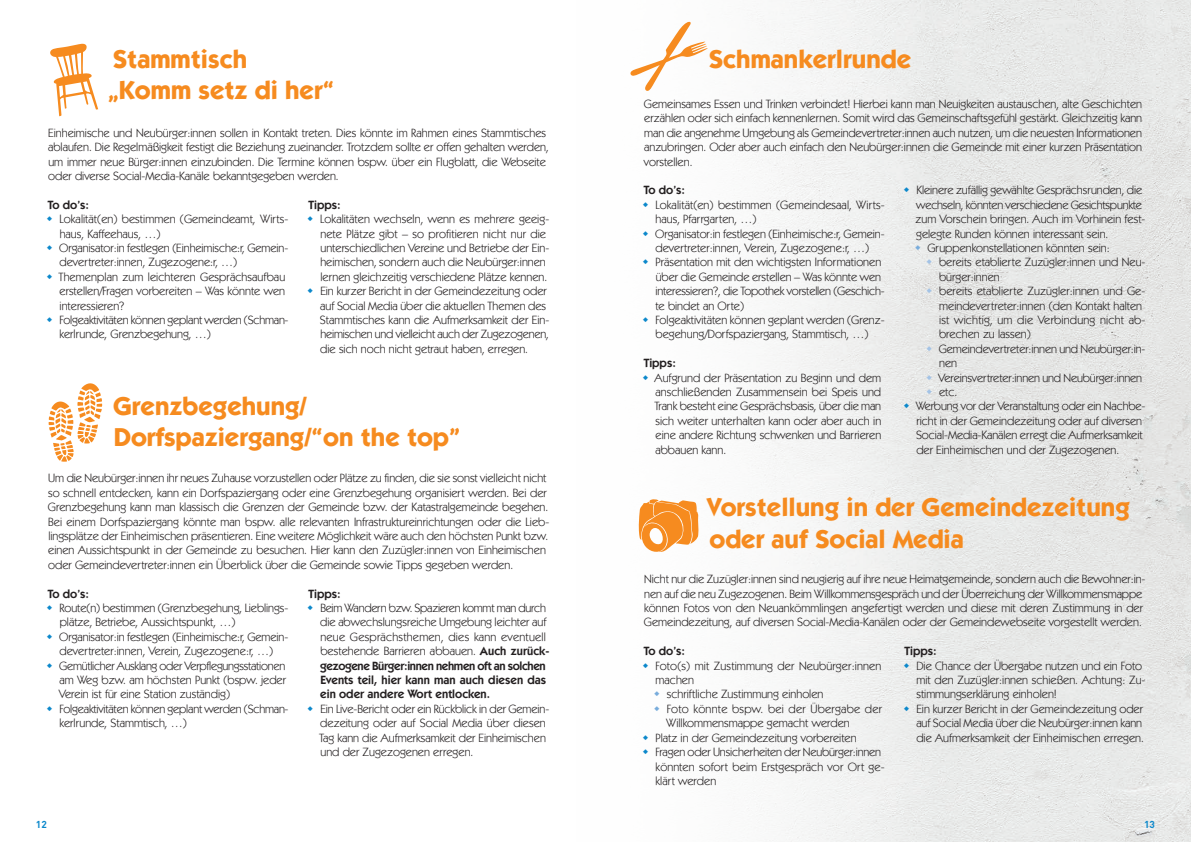
<style>
.page{position:relative;width:1191px;height:842px;background:#fff}
.page>*{position:absolute;margin:0;border:0;box-sizing:border-box;transform-origin:0 0}
.t1{font:700 26px/31.2px "ITC Kabel Std";color:#f68b1f}
.Fließtext_neu{font:12px/14.4px "Kabel IT Cby BT";color:#231f20}
.Fließtext_neu-2{font:600 12px "Kabel IT Cby BT";color:#231f20}
.t2{font:700 10px "DINOT";color:#0c88cb}
.s1{font-weight:600}
</style>
<div class="page">
<img style="left:707px;top:0;width:484px;height:842px">
<svg style="left:50px;top:43px;width:48px;height:73px"></svg>
<svg style="left:49px;top:383px;width:53px;height:79px"></svg>
<svg style="left:630px;top:21px;width:77px;height:70px"></svg>
<svg style="left:638px;top:499px;width:61px;height:53px"></svg>
<svg style="left:904px;top:188px;width:5px;height:5px"></svg>
<svg style="left:915px;top:245px;width:5px;height:5px"></svg>
<svg style="left:926px;top:260px;width:5px;height:5px"></svg>
<svg style="left:926px;top:288px;width:5px;height:5px"></svg>
<svg style="left:926px;top:346px;width:5px;height:5px"></svg>
<svg style="left:926px;top:375px;width:5px;height:5px"></svg>
<svg style="left:926px;top:389px;width:5px;height:5px"></svg>
<svg style="left:904px;top:404px;width:5px;height:5px"></svg>
<svg style="left:904px;top:663px;width:5px;height:5px"></svg>
<svg style="left:904px;top:706px;width:5px;height:5px"></svg>
<p class="t1" style="left:113px;top:43px;width:136px">Stammtisch</p>
<p class="t1" style="left:107px;top:75px;width:228px">„Komm setz di her“</p>
<p class="Fließtext_neu" style="left:48px;top:125px;width:502px">Einheimische und Neubürger:innen sollen in Kontakt treten. Dies könnte im Rahmen eines Stammtisches ablaufen. Die Regelmäßigkeit festigt die Beziehung zueinander. Trotzdem sollte er offen gehalten werden, um immer neue Bürger:innen einzubinden. Die Termine können bspw. über ein Flugblatt, die Webseite oder diverse Social-Media-Kanäle bekanntgegeben werden.</p>
<p class="Fließtext_neu-2" style="left:48px;top:197px;width:43px">To do’s:</p>
<p class="Fließtext_neu" style="left:60px;top:212px;width:230px">Lokalität(en) bestimmen (Gemeindeamt, Wirts&shy;haus, Kaffeehaus, …)</p>
<p class="Fließtext_neu" style="left:59px;top:240px;width:231px">Organisator:in festlegen (Einheimische:r, Gemein&shy;devertreter:innen, Zugezogene:r, …)</p>
<p class="Fließtext_neu" style="left:58px;top:269px;width:228px;text-align:justify">Themenplan zum leichteren Gesprächsaufbau erstellen/Fragen vorbereiten – Was könnte wen interessieren?</p>
<p class="Fließtext_neu" style="left:60px;top:312px;width:230px">Folgeaktivitäten können geplant werden (Schman&shy;kerlrunde, Grenzbegehung, …)</p>
<p class="Fließtext_neu-2" style="left:308px;top:197px;width:34px">Tipps:</p>
<p class="Fließtext_neu" style="left:320px;top:212px;width:230px">Lokalitäten wechseln, wenn es mehrere geeig&shy;nete Plätze gibt – so profitieren nicht nur die unterschiedlichen Vereine und Betriebe der Ein&shy;heimischen, sondern auch die Neubürger:innen lernen gleichzeitig verschiedene Plätze kennen.</p>
<p class="Fließtext_neu" style="left:320px;top:284px;width:231px">Ein kurzer Bericht in der Gemeindezeitung oder auf Social Media über die aktuellen Themen des Stammtisches kann die Aufmerksamkeit der Ein&shy;heimischen und vielleicht auch der Zugezogenen, die sich noch nicht getraut haben, erregen.</p>
<p class="t1" style="left:113px;top:390px;width:195px">Grenzbegehung/</p>
<p class="t1" style="left:114px;top:421px;width:348px">Dorfspaziergang/“on the top”</p>
<p class="Fließtext_neu" style="left:48px;top:471px;width:503px">Um die Neubürger:innen ihr neues Zuhause vorzustellen oder Plätze zu finden, die sie sonst vielleicht nicht so schnell entdecken, kann ein Dorfspaziergang oder eine Grenzbegehung organisiert werden. Bei der Grenzbegehung kann man klassisch die Grenzen der Gemeinde bzw. der Katastralgemeinde begehen.<br>Bei einem Dorfspaziergang könnte man bspw. alle relevanten Infrastruktureinrichtungen oder die Lieb&shy;lingsplätze der Einheimischen präsentieren. Eine weitere Möglichkeit wäre auch den höchsten Punkt bzw. einen Aussichtspunkt in der Gemeinde zu besuchen. Hier kann den Zuzügler:innen von Einheimischen oder Gemeindevertreter:innen ein Überblick über die Gemeinde sowie Tipps gegeben werden.</p>
<p class="Fließtext_neu-2" style="left:48px;top:586px;width:43px">To do’s:</p>
<p class="Fließtext_neu" style="left:60px;top:600px;width:230px">Route(n) bestimmen (Grenzbegehung, Lieblings&shy;plätze, Betriebe, Aussichtspunkt, …)</p>
<p class="Fließtext_neu" style="left:59px;top:629px;width:231px">Organisator:in festlegen (Einheimische:r, Gemein&shy;devertreter:innen, Verein, Zugezogene:r, …)</p>
<p class="Fließtext_neu" style="left:59px;top:658px;width:229px;text-align:justify">Gemütlicher Ausklang oder Verpflegungsstationen am Weg bzw. am höchsten Punkt (bspw. jeder Verein ist für eine Station zuständig)</p>
<p class="Fließtext_neu" style="left:60px;top:701px;width:230px">Folgeaktivitäten können geplant werden (Schman&shy;kerlrunde, Stammtisch, …)</p>
<p class="Fließtext_neu-2" style="left:308px;top:586px;width:34px">Tipps:</p>
<p class="Fließtext_neu" style="left:320px;top:600px;width:231px">Beim Wandern bzw. Spazieren kommt man durch die abwechslungsreiche Umgebung leichter auf neue Gesprächsthemen, dies kann eventuell bestehende Barrieren abbauen. <span class="s1">Auch zurück&shy;gezogene Bürger:innen nehmen oft an solchen Events teil, hier kann man auch diesen das ein oder andere Wort entlocken.</span></p>
<p class="Fließtext_neu" style="left:319px;top:701px;width:232px">Ein Live-Bericht oder ein Rückblick in der Gemein&shy;dezeitung oder auf Social Media über diesen Tag kann die Aufmerksamkeit der Einheimischen und der Zugezogenen erregen.</p>
<p class="t1" style="left:709px;top:43px;width:204px">Schmankerlrunde</p>
<p class="Fließtext_neu" style="left:644px;top:96px;width:500px;text-align:justify">Gemeinsames Essen und Trinken verbindet! Hierbei kann man Neuigkeiten austauschen, alte Geschichten erzählen oder sich einfach kennenlernen. Somit wird das Gemeinschaftsgefühl gestärkt. Gleichzeitig kann man die angenehme Umgebung als Gemeindevertreter:innen auch nutzen, um die neuesten Informationen anzubringen. Oder aber auch einfach den Neubürger:innen die Gemeinde mit einer kurzen Präsentation vorstellen.</p>
<p class="Fließtext_neu-2" style="left:643px;top:183px;width:43px">To do’s:</p>
<p class="Fließtext_neu" style="left:655px;top:197px;width:231px">Lokalität(en) bestimmen (Gemeindesaal, Wirts&shy;haus, Pfarrgarten, …)</p>
<p class="Fließtext_neu" style="left:655px;top:226px;width:231px">Organisator:in festlegen (Einheimische:r, Gemein&shy;devertreter:innen, Verein, Zugezogene:r, …)</p>
<p class="Fließtext_neu" style="left:655px;top:255px;width:231px">Präsentation mit den wichtigsten Informationen über die Gemeinde erstellen – Was könnte wen interessieren?, die Topothek vorstellen (Geschich&shy;te bindet an Orte)</p>
<p class="Fließtext_neu" style="left:655px;top:312px;width:230px">Folgeaktivitäten können geplant werden (Grenz&shy;begehung/Dorfspaziergang, Stammtisch, …)</p>
<p class="Fließtext_neu-2" style="left:643px;top:356px;width:34px">Tipps:</p>
<p class="Fließtext_neu" style="left:654px;top:370px;width:228px;text-align:justify">Aufgrund der Präsentation zu Beginn und dem anschließenden Zusammensein bei Speis und Trank besteht eine Gesprächsbasis, über die man sich weiter unterhalten kann oder aber auch in eine andere Richtung schwenken und Barrieren abbauen kann.</p>
<p class="Fließtext_neu" style="left:915px;top:183px;width:231px">Kleinere zufällig gewählte Gesprächsrunden, die wechseln, könnten verschiedene Gesichtspunkte zum Vorschein bringen. Auch im Vorhinein fest&shy;gelegte Runden können interessant sein.</p>
<p class="Fließtext_neu" style="left:927px;top:240px;width:184px">Gruppenkonstellationen könnten sein:</p>
<p class="Fließtext_neu" style="left:939px;top:255px;width:208px">bereits etablierte Zuzügler:innen und Neu&shy;bürger:innen</p>
<p class="Fließtext_neu" style="left:939px;top:284px;width:208px">bereits etablierte Zuzügler:innen und Ge&shy;meindevertreter:innen (den Kontakt halten ist wichtig, um die Verbindung nicht ab&shy;brechen zu lassen)</p>
<p class="Fließtext_neu" style="left:938px;top:341px;width:208px">Gemeindevertreter:innen und Neubürger:in&shy;nen</p>
<p class="Fließtext_neu" style="left:938px;top:370px;width:205px">Vereinsvertreter:innen und Neubürger:innen</p>
<p class="Fließtext_neu" style="left:939px;top:384px;width:20px">etc.</p>
<p class="Fließtext_neu" style="left:915px;top:399px;width:231px">Werbung vor der Veranstaltung oder ein Nachbe&shy;richt in der Gemeindezeitung oder auf diversen Social-Media-Kanälen erregt die Aufmerksamkeit der Einheimischen und der Zugezogenen.</p>
<p class="t1" style="left:707px;top:492px;width:424px">Vorstellung in der Gemeindezeitung oder auf Social Media</p>
<p class="Fließtext_neu" style="left:644px;top:572px;width:503px">Nicht nur die Zuzügler:innen sind neugierig auf ihre neue Heimatgemeinde, sondern auch die Bewohner:in&shy;nen auf die neu Zugezogenen. Beim Willkommensgespräch und der Überreichung der Willkommensmappe können Fotos von den Neuankömmlingen angefertigt werden und diese mit deren Zustimmung in der Gemeindezeitung, auf diversen Social-Media-Kanälen oder der Gemeindewebseite vorgestellt werden.</p>
<p class="Fließtext_neu-2" style="left:643px;top:644px;width:43px">To do’s:</p>
<p class="Fließtext_neu" style="left:655px;top:658px;width:227px">Foto(s) mit Zustimmung der Neubürger:innen machen</p>
<p class="Fließtext_neu" style="left:667px;top:687px;width:158px">schriftliche Zustimmung einholen</p>
<p class="Fließtext_neu" style="left:666px;top:701px;width:217px">Foto könnte bspw. bei der Übergabe der<br>Willkommensmappe gemacht werden</p>
<p class="Fließtext_neu" style="left:655px;top:730px;width:203px">Platz in der Gemeindezeitung vorbereiten</p>
<p class="Fließtext_neu" style="left:655px;top:744px;width:230px">Fragen oder Unsicherheiten der Neubürger:innen könnten sofort beim Erstgespräch vor Ort ge&shy;klärt werden</p>
<p class="Fließtext_neu-2" style="left:904px;top:644px;width:34px">Tipps:</p>
<p class="Fließtext_neu" style="left:916px;top:658px;width:230px">Die Chance der Übergabe nutzen und ein Foto mit den Zuzügler:innen schießen. Achtung: Zu&shy;stimmungserklärung einholen!</p>
<p class="Fließtext_neu" style="left:916px;top:701px;width:229px">Ein kurzer Bericht in der Gemeindezeitung oder auf Social Media über die Neubürger:innen kann die Aufmerksamkeit der Einheimischen erregen.</p>
<p class="t2" style="left:36px;top:817px;width:12px">12</p>
<p class="t2" style="left:1144px;top:817px;width:12px">13</p>
</div>
